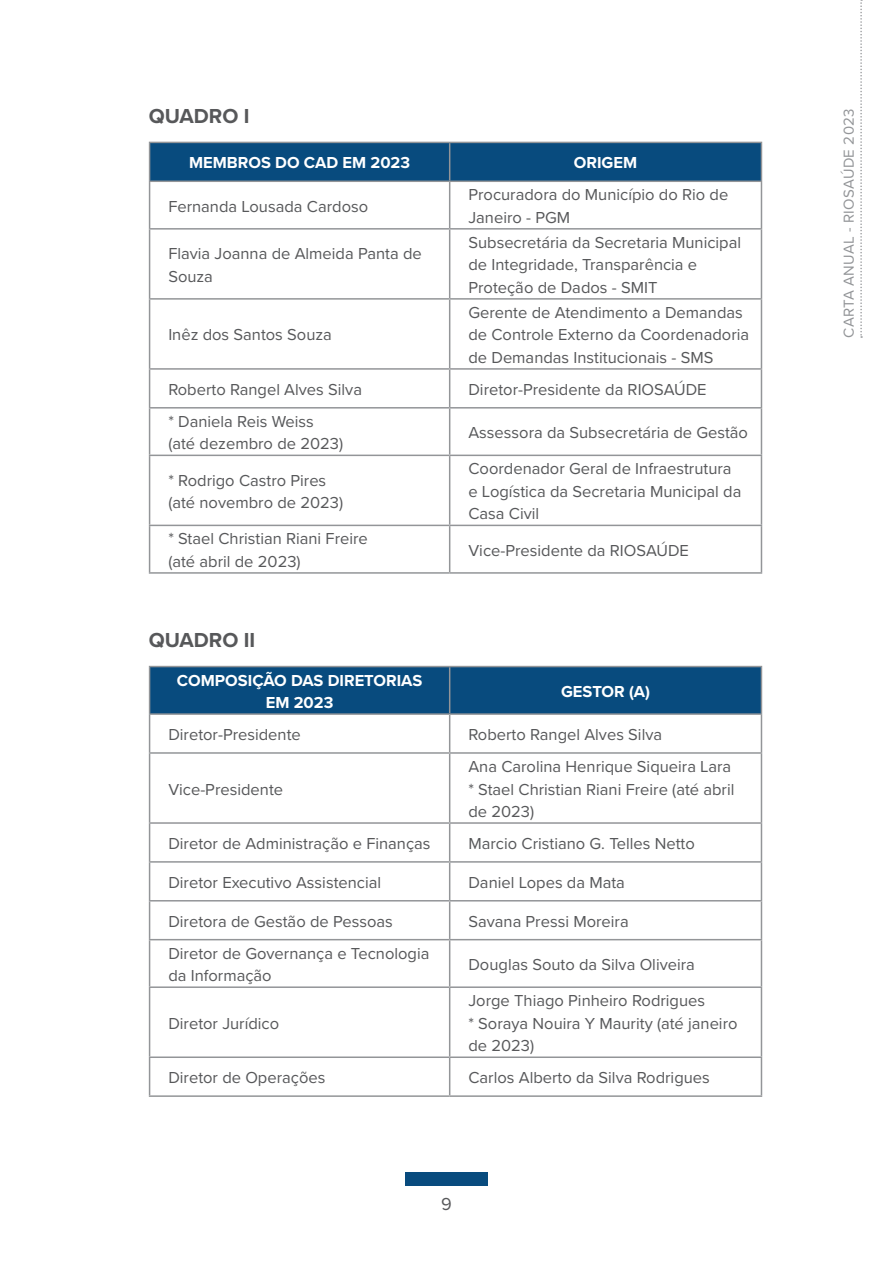
<style>
.page{position:relative;width:893px;height:1263px;background:#fff}
.page>*{position:absolute;margin:0;border:0;box-sizing:border-box;transform-origin:0 0}
.Subtitulo{font:700 21px "Proxima Nova";color:#57585a}
.t1{font:18px "Proxima Nova";color:#57585a}
.Paragrafo{font:16.5px/22.5px "Proxima Nova";color:#57585a}
.Paragrafo-2{font:700 16.5px/22.5px "Proxima Nova";color:#fff;text-align:center}
.t2{font:15px "Proxima Nova";letter-spacing:.02em;color:#939598}
</style>
<div class="page">
<div style="left:405px;top:1172px;width:83px;height:14px;background:#084b7e"></div>
<svg style="left:860px;top:0;width:2px;height:338px"></svg>
<div style="left:150px;top:143px;width:611px;height:38px;background:#084b7e"></div>
<hr style="left:149px;top:142px;width:301px;height:1px;background:#939598">
<hr style="left:149px;top:143px;width:1px;height:38px;background:#939598">
<hr style="left:450px;top:142px;width:312px;height:1px;background:#939598">
<hr style="left:449px;top:143px;width:1px;height:38px;background:#939598">
<hr style="left:761px;top:143px;width:1px;height:38px;background:#939598">
<hr style="left:149px;top:181px;width:301px;height:1px;background:#939598">
<hr style="left:149px;top:182px;width:1px;height:46px;background:#939598">
<hr style="left:450px;top:181px;width:312px;height:1px;background:#939598">
<hr style="left:449px;top:182px;width:1px;height:46px;background:#939598">
<hr style="left:761px;top:182px;width:1px;height:46px;background:#939598">
<hr style="left:149px;top:228px;width:301px;height:2px;background:#939598">
<hr style="left:149px;top:230px;width:1px;height:68px;background:#939598">
<hr style="left:450px;top:228px;width:312px;height:2px;background:#939598">
<hr style="left:449px;top:230px;width:1px;height:68px;background:#939598">
<hr style="left:761px;top:230px;width:1px;height:68px;background:#939598">
<hr style="left:149px;top:298px;width:301px;height:2px;background:#939598">
<hr style="left:149px;top:300px;width:1px;height:68px;background:#939598">
<hr style="left:450px;top:298px;width:312px;height:2px;background:#939598">
<hr style="left:449px;top:300px;width:1px;height:68px;background:#939598">
<hr style="left:761px;top:300px;width:1px;height:68px;background:#939598">
<hr style="left:149px;top:368px;width:301px;height:2px;background:#939598">
<hr style="left:149px;top:370px;width:1px;height:37px;background:#939598">
<hr style="left:450px;top:368px;width:312px;height:2px;background:#939598">
<hr style="left:449px;top:370px;width:1px;height:37px;background:#939598">
<hr style="left:761px;top:370px;width:1px;height:37px;background:#939598">
<hr style="left:149px;top:407px;width:301px;height:2px;background:#939598">
<hr style="left:149px;top:409px;width:1px;height:46px;background:#939598">
<hr style="left:450px;top:407px;width:312px;height:2px;background:#939598">
<hr style="left:449px;top:409px;width:1px;height:46px;background:#939598">
<hr style="left:761px;top:409px;width:1px;height:46px;background:#939598">
<hr style="left:149px;top:455px;width:301px;height:1px;background:#939598">
<hr style="left:149px;top:456px;width:1px;height:69px;background:#939598">
<hr style="left:450px;top:455px;width:312px;height:1px;background:#939598">
<hr style="left:449px;top:456px;width:1px;height:69px;background:#939598">
<hr style="left:761px;top:456px;width:1px;height:69px;background:#939598">
<hr style="left:149px;top:525px;width:301px;height:1px;background:#939598">
<hr style="left:149px;top:526px;width:1px;height:46px;background:#939598">
<hr style="left:450px;top:525px;width:312px;height:1px;background:#939598">
<hr style="left:449px;top:526px;width:1px;height:46px;background:#939598">
<hr style="left:761px;top:526px;width:1px;height:46px;background:#939598">
<hr style="left:149px;top:572px;width:301px;height:2px;background:#939598">
<hr style="left:450px;top:572px;width:312px;height:2px;background:#939598">
<div style="left:150px;top:667px;width:611px;height:46px;background:#084b7e"></div>
<hr style="left:149px;top:666px;width:301px;height:1px;background:#939598">
<hr style="left:149px;top:667px;width:1px;height:46px;background:#939598">
<hr style="left:450px;top:666px;width:312px;height:1px;background:#939598">
<hr style="left:449px;top:667px;width:1px;height:46px;background:#939598">
<hr style="left:761px;top:667px;width:1px;height:46px;background:#939598">
<hr style="left:149px;top:713px;width:301px;height:2px;background:#939598">
<hr style="left:149px;top:715px;width:1px;height:37px;background:#939598">
<hr style="left:450px;top:713px;width:312px;height:2px;background:#939598">
<hr style="left:449px;top:715px;width:1px;height:37px;background:#939598">
<hr style="left:761px;top:715px;width:1px;height:37px;background:#939598">
<hr style="left:149px;top:752px;width:301px;height:2px;background:#939598">
<hr style="left:149px;top:754px;width:1px;height:68px;background:#939598">
<hr style="left:450px;top:752px;width:312px;height:2px;background:#939598">
<hr style="left:449px;top:754px;width:1px;height:68px;background:#939598">
<hr style="left:761px;top:754px;width:1px;height:68px;background:#939598">
<hr style="left:149px;top:822px;width:301px;height:2px;background:#939598">
<hr style="left:149px;top:824px;width:1px;height:37px;background:#939598">
<hr style="left:450px;top:822px;width:312px;height:2px;background:#939598">
<hr style="left:449px;top:824px;width:1px;height:37px;background:#939598">
<hr style="left:761px;top:824px;width:1px;height:37px;background:#939598">
<hr style="left:149px;top:861px;width:301px;height:2px;background:#939598">
<hr style="left:149px;top:863px;width:1px;height:37px;background:#939598">
<hr style="left:450px;top:861px;width:312px;height:2px;background:#939598">
<hr style="left:449px;top:863px;width:1px;height:37px;background:#939598">
<hr style="left:761px;top:863px;width:1px;height:37px;background:#939598">
<hr style="left:149px;top:900px;width:301px;height:1px;background:#939598">
<hr style="left:149px;top:901px;width:1px;height:38px;background:#939598">
<hr style="left:450px;top:900px;width:312px;height:1px;background:#939598">
<hr style="left:449px;top:901px;width:1px;height:38px;background:#939598">
<hr style="left:761px;top:901px;width:1px;height:38px;background:#939598">
<hr style="left:149px;top:939px;width:301px;height:1px;background:#939598">
<hr style="left:149px;top:940px;width:1px;height:46px;background:#939598">
<hr style="left:450px;top:939px;width:312px;height:1px;background:#939598">
<hr style="left:449px;top:940px;width:1px;height:46px;background:#939598">
<hr style="left:761px;top:940px;width:1px;height:46px;background:#939598">
<hr style="left:149px;top:986px;width:301px;height:2px;background:#939598">
<hr style="left:149px;top:988px;width:1px;height:68px;background:#939598">
<hr style="left:450px;top:986px;width:312px;height:2px;background:#939598">
<hr style="left:449px;top:988px;width:1px;height:68px;background:#939598">
<hr style="left:761px;top:988px;width:1px;height:68px;background:#939598">
<hr style="left:149px;top:1056px;width:301px;height:2px;background:#939598">
<hr style="left:149px;top:1058px;width:1px;height:37px;background:#939598">
<hr style="left:450px;top:1056px;width:312px;height:2px;background:#939598">
<hr style="left:449px;top:1058px;width:1px;height:37px;background:#939598">
<hr style="left:761px;top:1058px;width:1px;height:37px;background:#939598">
<hr style="left:149px;top:1095px;width:301px;height:2px;background:#939598">
<hr style="left:450px;top:1095px;width:312px;height:2px;background:#939598">
<p class="Subtitulo" style="left:149px;top:100px;width:102px">QUADRO I</p>
<p class="Paragrafo-2" style="left:189px;top:151px;width:223px">MEMBROS DO CAD EM 2023</p>
<p class="Paragrafo-2" style="left:574px;top:151px;width:65px">ORIGEM</p>
<p class="Paragrafo" style="left:168px;top:194px;width:201px">Fernanda Lousada Cardoso</p>
<p class="Paragrafo" style="left:468px;top:183px;width:261px">Procuradora do Município do Rio de<br>Janeiro - PGM</p>
<p class="Paragrafo" style="left:168px;top:242px;width:255px">Flavia Joanna de Almeida Panta de<br>Souza</p>
<p class="Paragrafo" style="left:468px;top:230px;width:274px">Subsecretária da Secretaria Municipal de Integridade, Transparência e<br>Proteção de Dados - SMIT</p>
<p class="Paragrafo" style="left:168px;top:323px;width:165px">Inêz dos Santos Souza</p>
<p class="Paragrafo" style="left:468px;top:300px;width:282px">Gerente de Atendimento a Demandas de Controle Externo da Coordenadoria de Demandas Institucionais - SMS</p>
<p class="Paragrafo" style="left:168px;top:377px;width:195px">Roberto Rangel Alves Silva</p>
<p class="Paragrafo" style="left:468px;top:377px;width:240px">Diretor-Presidente da RIOSAÚDE</p>
<p class="Paragrafo" style="left:168px;top:409px;width:176px">* Daniela Reis Weiss (até dezembro de 2023)</p>
<p class="Paragrafo" style="left:468px;top:421px;width:281px">Assessora da Subsecretária de Gestão</p>
<p class="Paragrafo" style="left:168px;top:468px;width:176px">* Rodrigo Castro Pires (até novembro de 2023)</p>
<p class="Paragrafo" style="left:468px;top:457px;width:274px">Coordenador Geral de Infraestrutura e Logística da Secretaria Municipal da<br>Casa Civil</p>
<p class="Paragrafo" style="left:168px;top:527px;width:201px">* Stael Christian Riani Freire (até abril de 2023)</p>
<p class="Paragrafo" style="left:468px;top:538px;width:222px">Vice-Presidente da RIOSAÚDE</p>
<p class="Subtitulo" style="left:149px;top:624px;width:108px">QUADRO II</p>
<p class="Paragrafo-2" style="left:177px;top:668px;width:247px">COMPOSIÇÃO DAS DIRETORIAS<br>EM 2023</p>
<p class="Paragrafo-2" style="left:561px;top:680px;width:91px">GESTOR (A)</p>
<p class="Paragrafo" style="left:168px;top:722px;width:134px">Diretor-Presidente</p>
<p class="Paragrafo" style="left:468px;top:722px;width:195px">Roberto Rangel Alves Silva</p>
<p class="Paragrafo" style="left:168px;top:777px;width:116px">Vice-Presidente</p>
<p class="Paragrafo" style="left:468px;top:754px;width:264px">Ana Carolina Henrique Siqueira Lara</p>
<p class="Paragrafo" style="left:468px;top:777px;width:268px">* Stael Christian Riani Freire (até abril de 2023)</p>
<p class="Paragrafo" style="left:168px;top:831px;width:264px">Diretor de Administração e Finanças</p>
<p class="Paragrafo" style="left:468px;top:831px;width:228px">Marcio Cristiano G. Telles Netto</p>
<p class="Paragrafo" style="left:168px;top:870px;width:214px">Diretor Executivo Assistencial</p>
<p class="Paragrafo" style="left:468px;top:870px;width:158px">Daniel Lopes da Mata</p>
<p class="Paragrafo" style="left:168px;top:909px;width:226px">Diretora de Gestão de Pessoas</p>
<p class="Paragrafo" style="left:468px;top:909px;width:162px">Savana Pressi Moreira</p>
<p class="Paragrafo" style="left:168px;top:941px;width:263px">Diretor de Governança e Tecnologia da Informação</p>
<p class="Paragrafo" style="left:468px;top:952px;width:228px">Douglas Souto da Silva Oliveira</p>
<p class="Paragrafo" style="left:168px;top:1011px;width:112px">Diretor Jurídico</p>
<p class="Paragrafo" style="left:468px;top:989px;width:238px">Jorge Thiago Pinheiro Rodrigues</p>
<p class="Paragrafo" style="left:468px;top:1011px;width:271px">* Soraya Nouira Y Maurity (até janeiro de 2023)</p>
<p class="Paragrafo" style="left:168px;top:1066px;width:159px">Diretor de Operações</p>
<p class="Paragrafo" style="left:468px;top:1066px;width:243px">Carlos Alberto da Silva Rodrigues</p>
<p class="t1" style="left:441px;top:1190px;width:12px">9</p>
<p class="t2" style="left:838px;top:338px;width:231px;rotate:-90deg">CARTA ANUAL - RIOSAÚDE 2023</p>
</div>
